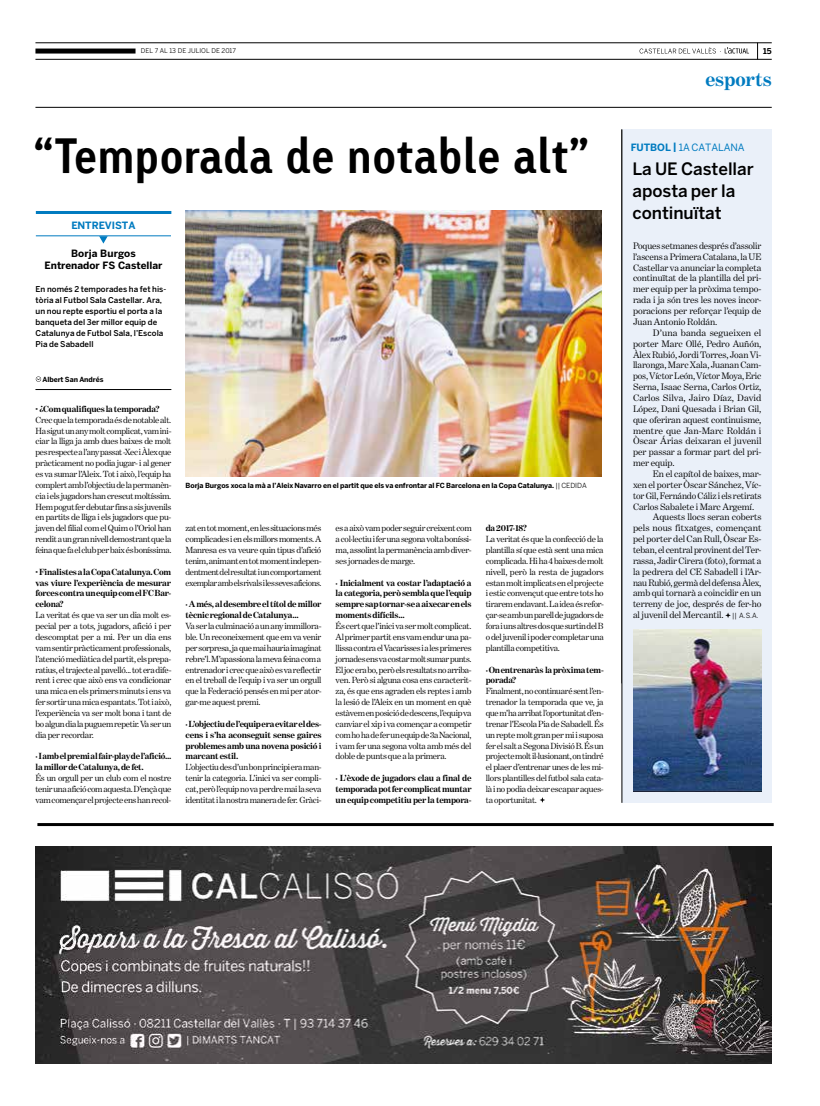
<style>
.page{position:relative;width:820px;height:1106px;background:#fff}
.page>*{position:absolute;margin:0;border:0;box-sizing:border-box;transform-origin:0 0}
.t1{font:700 47px "Linotype Tetria";color:#000}
.t2{font:700 20px "Benton Modern One";letter-spacing:-.005em;color:#007bc0}
.t3{font:500 17px/22px "Benton Sans";letter-spacing:-.005em;color:#000}
.t4{font:700 10px/12px "Benton Sans";color:#000;text-align:center}
.t5{font:10px "Benton Sans";letter-spacing:-.005em;color:#007bc0}
.t6{font:700 10px "Benton Sans";letter-spacing:-.01em;color:#007bc0}
.t7{font:9.5px/10.9px "Benton Modern One";letter-spacing:-.005em;color:#000;text-align:justify}
.t8{font:9px/10.9px "Benton Modern One";letter-spacing:-.03em;color:#000;text-align:justify}
.t9{font:700 9px/10.9px "Benton Modern One";letter-spacing:-.025em;color:#000;text-align:justify}
.t10{font:500 8px/10.9px "Benton Sans";color:#000}
.t11{font:700 8px "Benton Sans";color:#000}
.t12{font:700 7px "Benton Sans";letter-spacing:-.01em;color:#000}
.t13{font:6.5px "Benton Sans";letter-spacing:.005em;color:#000}
.s1{font-family:"Benton Sans";font-weight:700}
.s2{font-weight:700}
.s3{font-family:"Benton Sans"}
.s4{font-weight:400}
.s5{font-family:"Benton Sans";font-size:7px}
</style>
<div class="page">
<svg style="left:757px;top:44px;width:1px;height:15px"></svg>
<svg style="left:639px;top:47px;width:109px;height:7px"></svg>
<hr style="left:35px;top:107px;width:736px;height:1px;background:#000">
<hr style="left:35px;top:43px;width:736px;height:1px;background:#000">
<hr style="left:35px;top:59px;width:736px;height:1px;background:#000">
<div style="left:35px;top:49px;width:100px;height:5px;background:#000"></div>
<hr style="left:37px;top:823px;width:736px;height:3px;background:#000">
<hr style="left:36px;top:211px;width:135px;height:3px;background:#007bc0">
<hr style="left:36px;top:235px;width:135px;height:1px;background:#007bc0">
<svg style="left:99px;top:236px;width:9px;height:7px"></svg>
<svg style="left:36px;top:376px;width:5px;height:6px"></svg>
<hr style="left:35px;top:389px;width:136px;height:1px;background:#000">
<img style="left:185px;top:211px;width:416px;height:266px">
<svg style="left:540px;top:797px;width:5px;height:5px"></svg>
<div style="left:621px;top:129px;width:150px;height:673px;background:#eaf0f9"></div>
<hr style="left:621px;top:129px;width:1px;height:673px;background:#000">
<svg style="left:725px;top:612px;width:5px;height:6px"></svg>
<img style="left:633px;top:629px;width:128px;height:163px">
<img style="left:36px;top:846px;width:735px;height:217px">
<p class="t13" style="left:141px;top:47px;width:97px">DEL 7 AL 13 DE JULIOL DE 2017</p>
<p class="t11" style="left:762px;top:46px;width:10px">15</p>
<h2 class="t2" style="left:705px;top:68px;width:68px">esports</h2>
<h1 class="t1" style="left:33px;top:126px;width:559px">“Temporada de notable alt”</h1>
<p class="t6" style="left:71px;top:220px;width:66px">ENTREVISTA</p>
<p class="t4" style="left:44px;top:247px;width:119px">Borja Burgos<br>Entrenador FS Castellar</p>
<p class="t10" style="left:36px;top:284px;width:132px">En només 2 temporades ha fet his&shy;tòria al Futbol Sala Castellar. Ara, un nou repte esportiu el porta a la banqueta del 3er millor equip de<br>Catalunya de Futbol Sala, l’Escola<br>Pia de Sabadell</p>
<p class="t12" style="left:42px;top:375px;width:63px">Albert San Andrés</p>
<p class="t8" style="left:35px;top:403px;width:137px;text-align:left"><span class="s1">·</span> <span class="s2">¿Com qualifiques la temporada?<br></span>Crec que la temporada és de notable alt.<br>Ha sigut un any molt complicat, vam ini· ciar la lliga ja amb dues baixes de molt pes respecte a l’any passat -Xec i Àlex que pràcticament no podia jugar- i al gener es va sumar l’Aleix. Tot i això, l’equip ha complert amb l’objectiu de la permanèn· cia i els jugadors han crescut moltíssim.<br>Hem pogut fer debutar fins a sis juvenils en partits de lliga i els jugadors que pu· javen del filial com el Quim o l’Oriol han rendit a un gran nivell demostrant que la feina que fa el club per baix és boníssima.</p>
<p class="t9" style="left:35px;top:566px;width:137px"><span class="s3">·</span> Finalistes a la Copa Catalunya. Com vas viure l’experiència de mesurar forces contra un equip com el FC Bar&shy;celona?</p>
<p class="t8" style="left:35px;top:609px;width:137px">La veritat és que va ser un dia molt es· pecial per a tots, jugadors, afició i per descomptat per a mi. Per un dia ens vam sentir pràcticament professionals, l’atenció mediàtica del partit, els prepa· ratius, el trajecte al pavelló... tot era dife· rent i crec que això ens va condicionar una mica en els primers minuts i ens va fer sortir una mica espantats. Tot i això, l’experiència va ser molt bona i tant de bo algun dia la puguem repetir. Va ser un dia per recordar.</p>
<p class="t9" style="left:35px;top:750px;width:137px">· I amb el premi al fair-play de l’afició... la millor de Catalunya, de fet.</p>
<p class="t8" style="left:35px;top:772px;width:137px">És un orgull per un club com el nostre tenir una afició com aquesta. D’ençà que vam començar el projecte ens han recol·</p>
<p class="t12" style="left:185px;top:481px;width:402px">Borja Burgos xoca la mà a l’Aleix Navarro en el partit que els va enfrontar al FC Barcelona en la Copa Catalunya. <span class="s4">|| CE DIDA</span></p>
<p class="t8" style="left:185px;top:523px;width:137px">zat en tot moment, en les situacions més complicades i en els millors moments. A Manresa es va veure quin tipus d’afició tenim, animant en tot moment indepen· dentment del resultat i un comportament exemplar amb els rivals i les seves aficions.</p>
<p class="t9" style="left:185px;top:598px;width:137px">· A més, al desembre el títol de millor tècnic regional de Catalunya...</p>
<p class="t8" style="left:185px;top:620px;width:137px">Va ser la culminació a un any immillora· ble. Un reconeixement que em va venir per sorpresa, ja que mai hauria imaginat rebre’l. M’apassiona la meva feina com a entrenador i crec que això es va reflectir en el treball de l’equip i va ser un orgull que la Federació pensés en mi per ator· gar-me aquest premi.</p>
<p class="t9" style="left:185px;top:718px;width:137px">· L’objectiu de l’equip era evitar el des&shy;cens i s’ha aconseguit sense gaires problemes amb una novena posició i marcant estil.</p>
<p class="t8" style="left:185px;top:761px;width:137px">L’objectiu des d’un bon principi era man· tenir la categoria. L’inici va ser compli· cat, però l’equip no va perdre mai la seva identitat i la nostra manera de fer. Gràci·</p>
<p class="t8" style="left:335px;top:523px;width:137px">es a això vam poder seguir creixent com a col·lectiu i fer una segona volta boníssi· ma, assolint la permanència amb diver· ses jornades de marge.</p>
<p class="t9" style="left:335px;top:577px;width:137px">· Inicialment va costar l’adaptació a la categoria, però sembla que l’equip sempre sap tornar-se a aixecar en els moments difícils...</p>
<p class="t8" style="left:335px;top:620px;width:137px">És cert que l’inici va ser molt complicat.<br>Al primer partit ens vam endur una pa· llissa contra el Vacarisses i a les primeres jornades ens va costar molt sumar punts.<br>El joc era bo, però els resultats no arriba· ven. Però si alguna cosa ens caracterit· za, és que ens agraden els reptes i amb la lesió de l’Aleix en un moment en què estàvem en posició de descens, l’equip va canviar el xip i va començar a competir com ho ha de fer un equip de 3a Nacional, i vam fer una segona volta amb més del doble de punts que a la primera.</p>
<p class="t9" style="left:335px;top:772px;width:137px">· L’èxode de jugadors clau a final de temporada pot fer complicat muntar un equip competitiu per la tempora-</p>
<p class="t9" style="left:485px;top:522px;width:43px">da 2017-18?</p>
<p class="t8" style="left:485px;top:533px;width:119px">La veritat és que la confecció de la plantilla sí que està sent una mica complicada. Hi ha 4 baixes de molt nivell, però la resta de jugadors estan molt implicats en el projecte i estic convençut que entre tots ho tirarem endavant. La idea és refor· çar-se amb un parell de jugadors de fora i uns altres dos que surtin del B o del juvenil i poder completar una plantilla competitiva.</p>
<p class="t9" style="left:485px;top:664px;width:119px">· On entrenaràs la pròxima tem&shy;porada?</p>
<p class="t8" style="left:485px;top:685px;width:119px">Finalment, no continuaré sent l’en· trenador la temporada que ve, ja que m’ha arribat l’oportunitat d’en· trenar l’Escola Pia de Sabadell. És un repte molt gran per mi i suposa fer el salt a Segona Divisió B. És un projecte molt il·lusionant, on tindré el plaer d’entrenar unes de les mi· llors plantilles del futbol sala cata· là i no podia deixar escapar aques· ta oportunitat.</p>
<p class="t5" style="left:630px;top:142px;width:115px"><span class="s2">FUTBOL |</span> 1A CATALAN A</p>
<h3 class="t3" style="left:632px;top:157px;width:123px">La UE Castellar aposta per la continuïtat</h3>
<p class="t7" style="left:632px;top:240px;width:130px">Poques setmanes després d’assolir l’ascens a Primera Catalana, la UE Castellar va anunciar la completa continuïtat de la plantilla del pri· mer equip per la pròxima tempo· rada i ja són tres les noves incor· poracions per reforçar l’equip de Juan Antonio Roldán.</p>
<p class="t7" style="left:632px;top:327px;width:130px;text-indent:20px">D’una banda segueixen el porter Marc Ollé, Pedro Auñón, Àlex Rubió, Jordi Torres, Joan Vi· llaronga, Marc Xala, Juanan Cam· pos, Víctor León, Víctor Moya, Eric Serna, Isaac Serna, Carlos Ortiz, Carlos Silva, Jairo Díaz, David López, Dani Quesada i Brian Gil, que oferiran aquest continuisme, mentre que Jan-Marc Roldán i Òscar Árias deixaran el juvenil per passar a formar part del pri· mer equip.</p>
<p class="t7" style="left:652px;top:468px;width:110px">En el capítol de baixes, mar·</p>
<p class="t7" style="left:632px;top:479px;width:130px">xen el porter Òscar Sánchez, Víc·</p>
<p class="t7" style="left:632px;top:490px;width:130px">tor Gil, Fernándo Cáliz i els retirats</p>
<p class="t7" style="left:632px;top:501px;width:123px">Carlos Sabalete i Marc Argemí.</p>
<p class="t7" style="left:652px;top:512px;width:110px">Aquests llocs seran coberts</p>
<p class="t7" style="left:632px;top:522px;width:130px">pels nous fitxatges, començant</p>
<p class="t7" style="left:632px;top:533px;width:130px">pel porter del Can Rull, Òscar Es·</p>
<p class="t7" style="left:632px;top:544px;width:130px">teban, el central provinent del Ter·</p>
<p class="t7" style="left:632px;top:555px;width:130px">rassa, Jadir Cirera (foto), format a</p>
<p class="t7" style="left:632px;top:566px;width:130px">la pedrera del CE Sabadell i l’Ar·</p>
<p class="t7" style="left:632px;top:577px;width:130px">nau Rubió, germà del defensa Àlex,</p>
<p class="t7" style="left:632px;top:588px;width:130px">amb qui tornarà a coincidir en un</p>
<p class="t7" style="left:632px;top:598px;width:130px">terreny de joc, després de fer-ho</p>
<p class="t7" style="left:632px;top:609px;width:127px">al juvenil del Mercantil. <span class="s5">|| A.S.A.</span></p>
</div>
